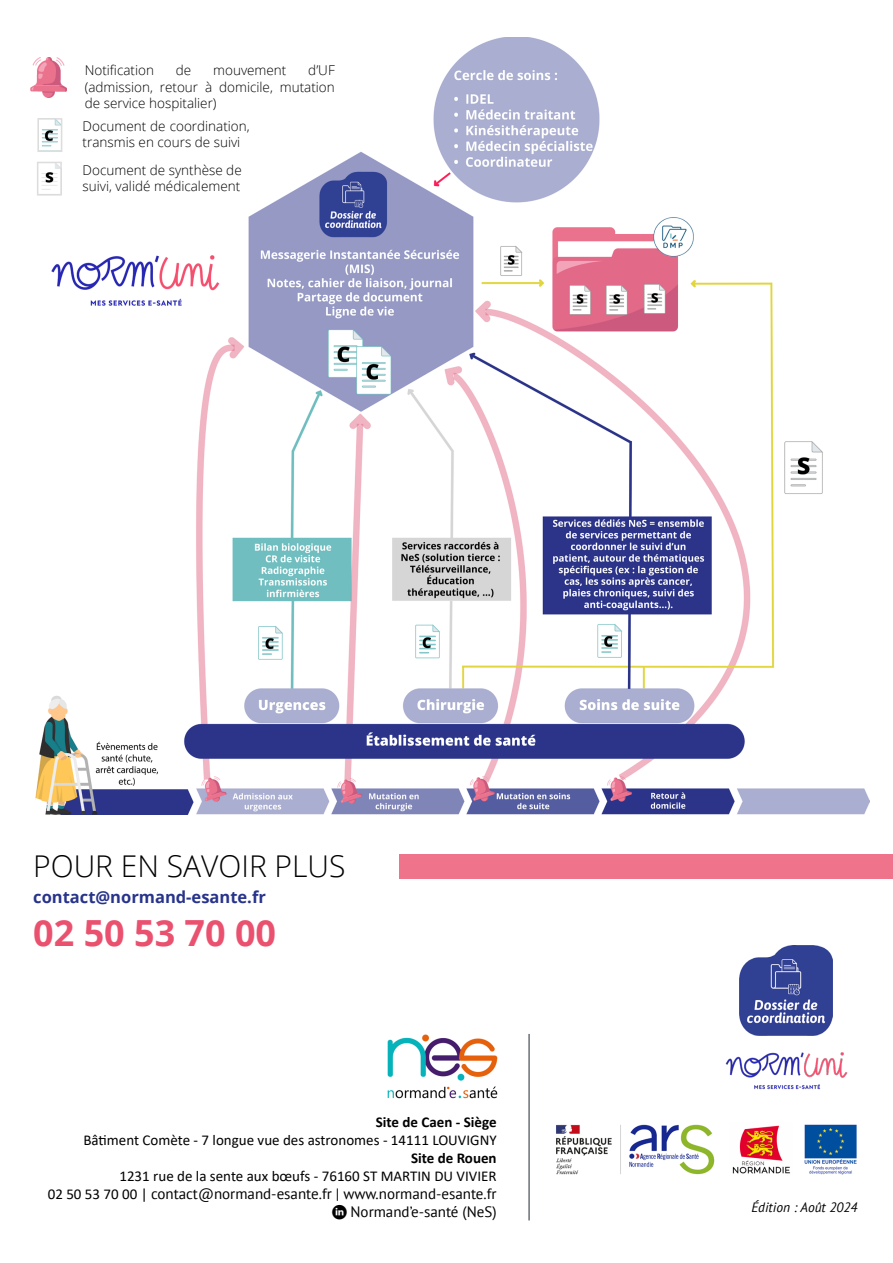
<style>
.page{position:relative;width:893px;height:1263px;background:#fff}
.page>*{position:absolute;margin:0;border:0;box-sizing:border-box;transform-origin:0 0}
.t1{font:700 36px "Open Sans";color:#ea516f}
.t2{font:300 30px "Open Sans";color:#000}
.t3{font:700 16.5px "Open Sans";color:#28348b}
.t4{font:15px "Calibri";color:#000}
.t5{font:15px/18px "PT Sans";color:#000;text-align:right}
.t6{font:700 15px "Calibri";color:#000}
.t7{font:300 13.5px/16.2px "Open Sans";color:#000}
.t8{font:italic 13.5px "PT Sans";color:#000}
.s1{font-family:"Calibri"}
.s2{font-family:"typeecon"}
</style>
<div class="page">
<img style="left:556px;top:1124px;width:159px;height:51px">
<img style="left:732px;top:1125px;width:58px;height:49px">
<img style="left:804px;top:1124px;width:53px;height:51px">
<img style="left:387px;top:1034px;width:111px;height:65px">
<hr style="left:528px;top:1034px;width:2px;height:186px;background:#6a7073">
<div style="left:399px;top:854px;width:493px;height:25px;background:#ee738b"></div>
<img style="left:725px;top:1035px;width:123px;height:55px">
<img style="left:740px;top:946px;width:92px;height:89px">
<img style="left:35px;top:38px;width:835px;height:776px">
<img style="left:40px;top:121px;width:19px;height:28px">
<div style="left:37px;top:118px;width:25px;height:34px;border:2px solid #dedcdc"></div>
<img style="left:40px;top:165px;width:19px;height:28px">
<div style="left:37px;top:162px;width:25px;height:34px;border:2px solid #dedcdc"></div>
<img style="left:30px;top:58px;width:37px;height:40px">
<p class="t7" style="left:85px;top:62px;width:71px">Notification</p>
<p class="t7" style="left:176px;top:62px;width:17px">de</p>
<p class="t7" style="left:213px;top:62px;width:75px">mouvement</p>
<p class="t7" style="left:85px;top:62px;width:252px;text-align:justify;text-indent:224px">d’UF (admission, retour à domicile, mutation de service hospitalier)</p>
<p class="t7" style="left:83px;top:117px;width:169px">Document de coordination, transmis en cours de suivi</p>
<p class="t7" style="left:83px;top:161px;width:161px">Document de synthèse de suivi, validé médicalement</p>
<h2 class="t2" style="left:33px;top:846px;width:314px">POUR EN SAVOIR PLUS</h2>
<p class="t3" style="left:33px;top:885px;width:234px">contact@normand-esante.fr</p>
<h1 class="t1" style="left:33px;top:907px;width:245px">02 50 53 70 00</h1>
<p class="t6" style="left:376px;top:1111px;width:122px">Site de Caen - Siège</p>
<p class="t4" style="left:83px;top:1129px;width:415px">Bâtiment Comète - 7 longue vue des astronomes - 14111 LOUVIGNY</p>
<p class="t6" style="left:411px;top:1147px;width:87px">Site de Rouen</p>
<p class="t4" style="left:119px;top:1165px;width:379px">1231 rue de la sente aux bœufs - 76160 ST MARTIN DU VIVIER</p>
<p class="t5" style="left:48px;top:1184px;width:450px"><span class="s1">02 50 53 70 00 |</span> contact@normand-esante.fr | www.normand-esante.fr<br><span class="s2">L</span> Normand’e-santé (NeS)</p>
<p class="t8" style="left:751px;top:1198px;width:108px">Édition : Août 2024</p>
</div>
